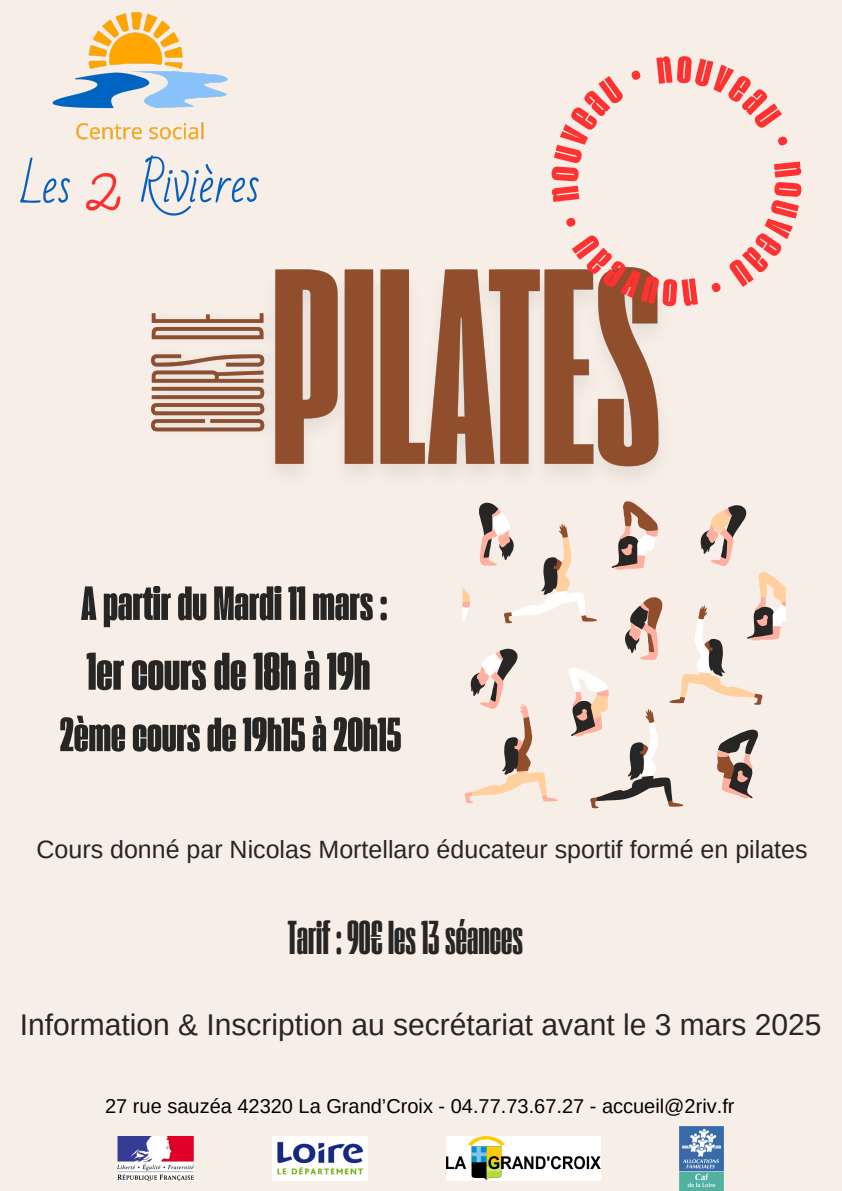
<style>
.page{position:relative;width:842px;height:1191px;background:#fff}
.page>*{position:absolute;margin:0;border:0;box-sizing:border-box;transform-origin:0 0}
.t1{font:55.7px "Extenda 40 Hecto";color:#272625}
.t2{font:50.4px "Extenda 40 Hecto";color:#272625}
.t3{font:50px "Extenda 30 Deca";color:#272625}
.t4{font:30px "Arimo";color:#272625}
.t5{font:25px "Arimo";color:#272625}
.t6{font:20px "Arimo";color:#000}
</style>
<div class="page">
<div style="left:0;top:0;width:842px;height:1190px;background:#f7efe7"></div>
<svg style="left:462px;top:508px;width:324px;height:295px"></svg>
<svg style="left:502px;top:557px;width:223px;height:223px"></svg>
<img style="left:20px;top:12px;width:239px;height:204px">
<img style="left:118px;top:1136px;width:76px;height:44px">
<img style="left:272px;top:1136px;width:96px;height:44px">
<img style="left:446px;top:1136px;width:155px;height:44px">
<img style="left:679px;top:1126px;width:45px;height:64px">
<img style="left:275px;top:269px;width:410px;height:282px">
<img style="left:150px;top:298px;width:164px;height:147px">
<svg style="left:565px;top:267px;width:120px;height:40px"></svg>
<p class="t2" style="left:81px;top:580px;width:308px">Apartirdu Mardi 11 mars:</p>
<h4 class="t1" style="left:87px;top:646px;width:285px">1ercoursde18hà19h</h4>
<p class="t2" style="left:60px;top:711px;width:343px">2èmecoursde19h15à20h15</p>
<p class="t5" style="left:36px;top:835px;width:773px">Cours donné par Nicolas Mortellaro éducateur sportif formé en pilates</p>
<h3 class="t3" style="left:288px;top:914px;width:237px">Tarif:90€les13séances</h3>
<p class="t4" style="left:20px;top:1007px;width:803px">Information &amp; Inscription au secrétariat avant le 3 mars 2025</p>
<p class="t6" style="left:105px;top:1095px;width:631px">27 rue sauzéa 42320 La Grand’Croix - 04.77.73.67.27 - accueil@2riv.fr</p>
</div>
